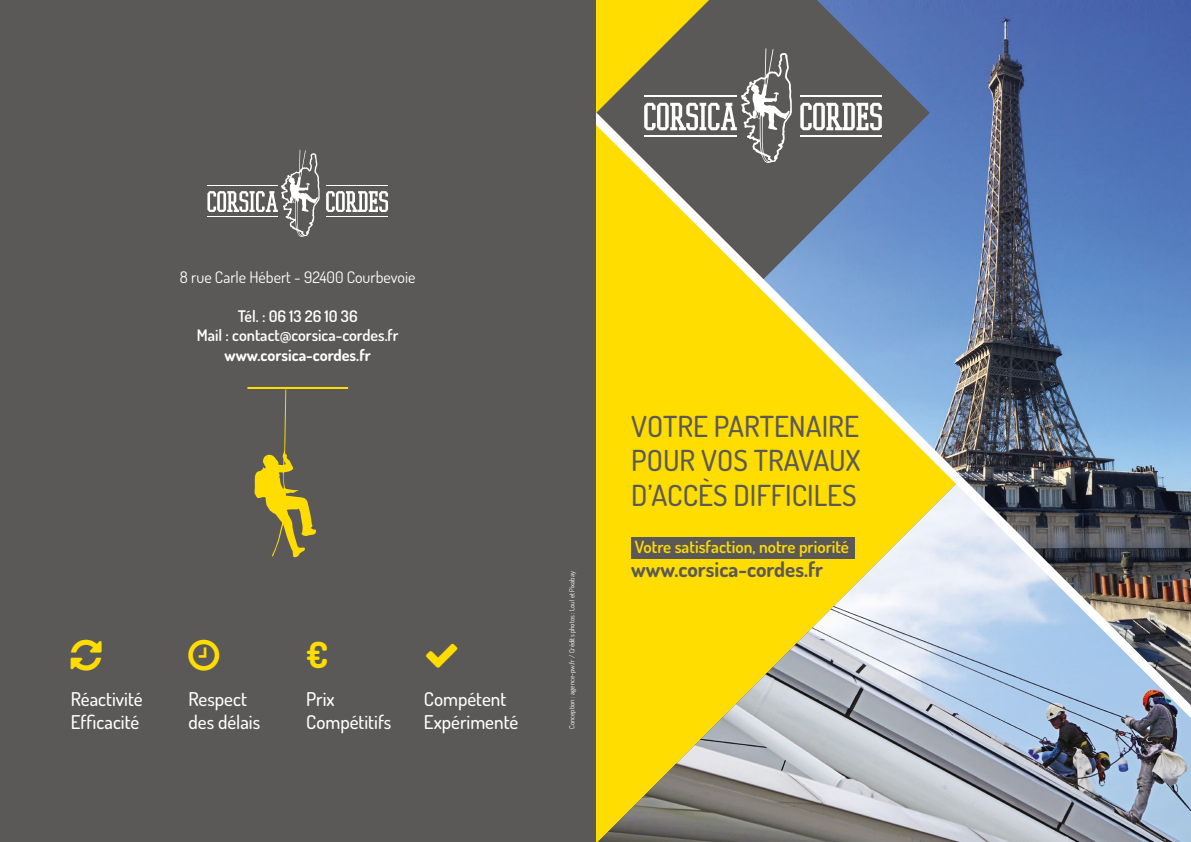
<style>
.page{position:relative;width:1191px;height:842px;background:#fff}
.page>*{position:absolute;margin:0;border:0;box-sizing:border-box;transform-origin:0 0}
.t1{font:700 36px "Dosis";color:#fd0}
.t2{font:500 29px/34.8px "Dosis";color:#5b5958;text-align:justify}
.t3{font:700 21px "Dosis";color:#5b5958}
.t4{font:500 19px/22.8px "Dosis";color:#fff}
.t5{font:600 17px "Dosis";color:#fd0}
.t6{font:600 16px/19.2px "Dosis";color:#fff;text-align:center}
.t7{font:16px "Dosis";color:#fff}
.t8{font:700 16px "Dosis";color:#fff}
.t9{font:7px "Dosis";color:#fff}
</style>
<div class="page">
<img style="left:929px;top:0;width:262px;height:92px">
<svg style="left:596px;top:0;width:333px;height:92px;background:#838159"></svg>
<img style="left:598px;top:775px;width:593px;height:67px">
<svg style="left:644px;top:48px;width:148px;height:44px;background:#67645e"></svg>
<svg style="left:595px;top:92px;width:596px;height:683px;background:#a5a877"></svg>
<div style="left:0;top:0;width:595px;height:842px;background:#5b5958"></div>
<hr style="left:247px;top:387px;width:101px;height:2px;background:#fd0">
<svg style="left:207px;top:150px;width:113px;height:87px"></svg>
<svg style="left:326px;top:191px;width:62px;height:21px"></svg>
<hr style="left:326px;top:185px;width:62px;height:1px;background:#fff">
<hr style="left:326px;top:216px;width:62px;height:1px;background:#fff">
<hr style="left:207px;top:185px;width:71px;height:1px;background:#fff">
<hr style="left:207px;top:216px;width:71px;height:1px;background:#fff">
<svg style="left:254px;top:389px;width:62px;height:168px"></svg>
<div style="left:631px;top:537px;width:223px;height:21px;background:#5b5958"></div>
<p class="t7" style="left:180px;top:266px;width:237px">8 rue Carle Hébert - 92400 Courbevoie</p>
<p class="t6" style="left:197px;top:306px;width:203px">Tél. : 06 13 26 10 36<br>Mail : contact@corsica-cordes.fr</p>
<p class="t8" style="left:225px;top:344px;width:148px">www.corsica-cordes.fr</p>
<h1 class="t1" style="left:306px;top:631px;width:24px">€</h1>
<p class="t4" style="left:71px;top:687px;width:73px">Réactivité<br>Efficacité</p>
<p class="t4" style="left:306px;top:687px;width:87px">Prix<br>Compétitifs</p>
<p class="t4" style="left:189px;top:687px;width:73px">Respect des délais</p>
<p class="t4" style="left:424px;top:687px;width:96px">Compétent<br>Expérimenté</p>
<p class="t9" style="left:567px;top:729px;width:159px;rotate:-90deg">Conception : agence-pw.fr / Crédits photos : Loul et Pixabay</p>
<h2 class="t2" style="left:631px;top:408px;width:231px">VOTRE PARTENAIRE POUR VOS TRAVAUX D’ACCÈS DIFFICILES</h2>
<p class="t5" style="left:635px;top:536px;width:216px">Votre satisfaction, notre priorité</p>
<p class="t3" style="left:631px;top:556px;width:193px">www.corsica-cordes.fr</p>
</div>
